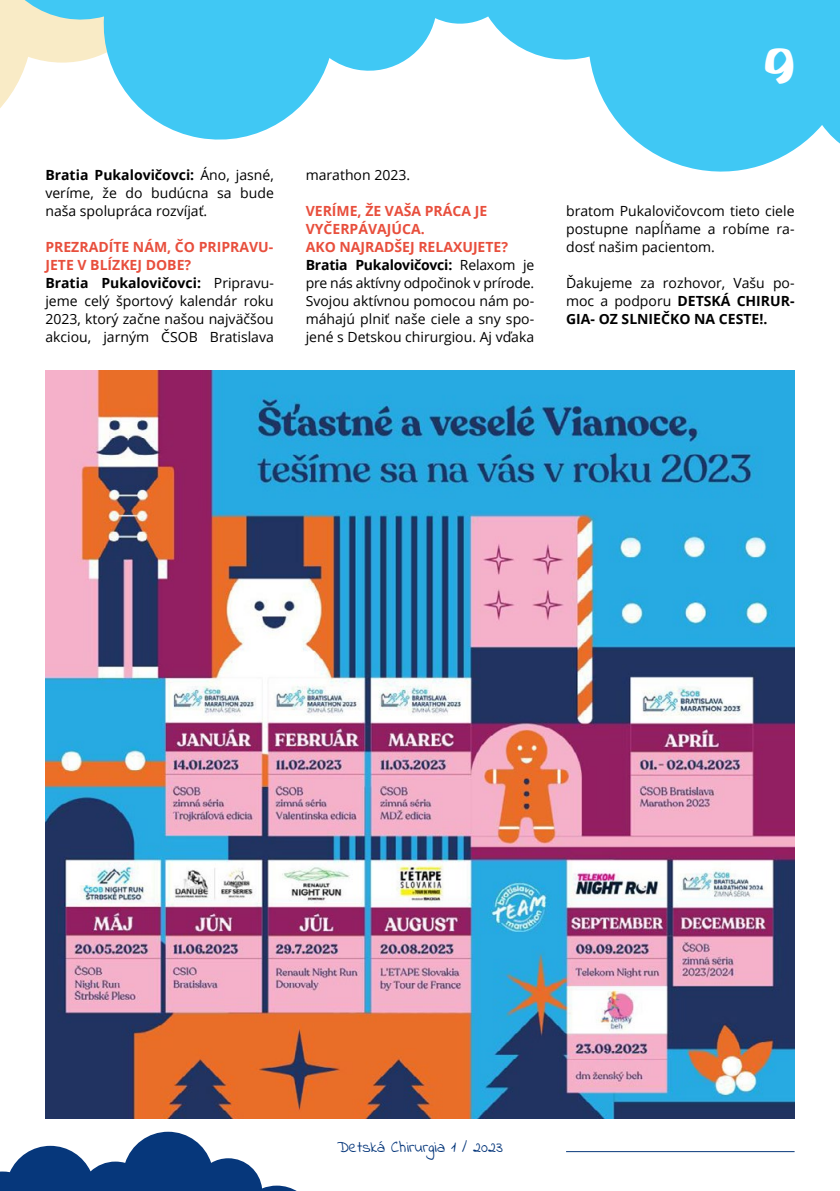
<style>
.page{position:relative;width:840px;height:1191px;background:#fff}
.page>*{position:absolute;margin:0;border:0;box-sizing:border-box;transform-origin:0 0}
.t1{font:43.2px "Spongeboy Me Bob";color:#fff}
.t2{font:16px "Indie Flower";color:#06377b}
.t3{font:14px/18px "Open Sans";color:#000;text-align:justify}
.s1{font-weight:700}
.s2{font-weight:700;color:#e84f3d}
</style>
<div class="page">
<svg style="left:0;top:0;width:839px;height:172px;fill:#40c8f4"></svg>
<svg style="left:0;top:1131px;width:297px;height:60px"></svg>
<hr style="left:565px;top:1151px;width:229px;height:1px;background:#06377b">
<img style="left:45px;top:370px;width:749px;height:749px">
<h1 class="t1" style="left:763px;top:45px;width:32px">9</h1>
<p class="t3" style="left:45px;top:166px;width:230px"><span class="s1">Bratia Pukalovičovci:</span> Áno, jasné, veríme, že do budúcna sa bude naša spolupráca rozvíjať.</p>
<p class="t3" style="left:45px;top:238px;width:230px;text-align:left"><span class="s2">PREZRADÍTE NÁM, ČO PRIPRAVU-<br>JETE V BLÍZKEJ DOBE?<br></span><span class="s1">Bratia Pukalovičovci:</span> Pripravu&shy;jeme celý športový kalendár roku<br>2023, ktorý začne našou najväčšou akciou, jarným ČSOB Bratislava</p>
<p class="t3" style="left:305px;top:166px;width:106px">marathon 2023.</p>
<p class="t3" style="left:305px;top:202px;width:230px;text-align:left"><span class="s2">VERÍME, ŽE VAŠA PRÁCA JE<br>VYČERPÁVAJÚCA.<br>AKO NAJRADŠEJ RELAXUJETE?<br></span><span class="s1">Bratia Pukalovičovci:</span> Relaxom je pre nás aktívny odpočinok v prírode.<br>Svojou aktívnou pomocou nám po&shy;máhajú plniť naše ciele a sny spo&shy;jené s Detskou chirurgiou. Aj vďaka</p>
<p class="t3" style="left:565px;top:202px;width:230px">bratom Pukalovičovcom tieto ciele postupne napĺňame a robíme ra&shy;dosť našim pacientom.</p>
<p class="t3" style="left:565px;top:274px;width:230px">Ďakujeme za rozhovor, Vašu po&shy;moc a podporu <span class="s1">DETSKÁ CHIRUR-GIA- OZ SLNIEČKO NA CESTE!.</span></p>
<p class="t2" style="left:337px;top:1136px;width:167px">Detská Chirurgia 1 / 2023</p>
</div>
